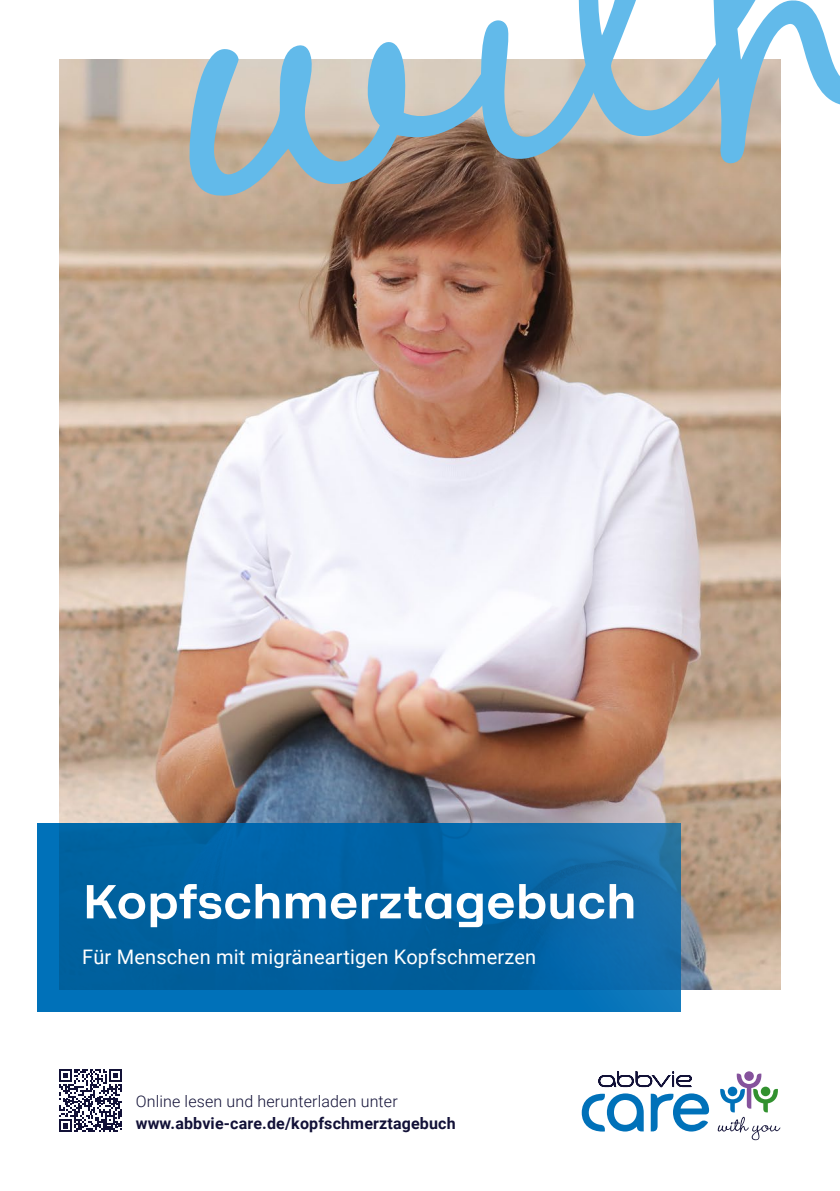
<style>
.page{position:relative;width:840px;height:1191px;background:#fff}
.page>*{position:absolute;margin:0;border:0;box-sizing:border-box;transform-origin:0 0}
.t1{font:700 52px "F37 Lineca";letter-spacing:-.005em;color:#fff}
.t2{font:20px "Roboto";letter-spacing:.01em;color:#fff}
.t3{font:700 16px "Roboto";letter-spacing:.01em;color:#121137}
.t4{font:300 16px "Roboto";letter-spacing:.01em;color:#121137}
</style>
<div class="page">
<img style="left:60px;top:60px;width:720px;height:929px">
<svg style="left:37px;top:823px;width:643px;height:189px;background:#0365a6"></svg>
<svg style="left:187px;top:42px;width:310px;height:156px;background:#a2b2b7"></svg>
<svg style="left:478px;top:0;width:361px;height:164px"></svg>
<svg style="left:59px;top:1069px;width:63px;height:63px"></svg>
<svg style="left:581px;top:1093px;width:127px;height:38px"></svg>
<svg style="left:598px;top:1071px;width:93px;height:16px"></svg>
<svg style="left:717px;top:1071px;width:63px;height:69px"></svg>
<h1 class="t1" style="left:82px;top:870px;width:555px">Kopfschmerztagebuch</h1>
<p class="t2" style="left:82px;top:942px;width:455px">Für Menschen mit migräneartigen Kopfschmerzen</p>
<p class="t4" style="left:136px;top:1089px;width:263px">Online lesen und herunterladen unter</p>
<p class="t3" style="left:136px;top:1111px;width:321px">www.abbvie-care.de/kopfschmerztagebuch</p>
</div>
